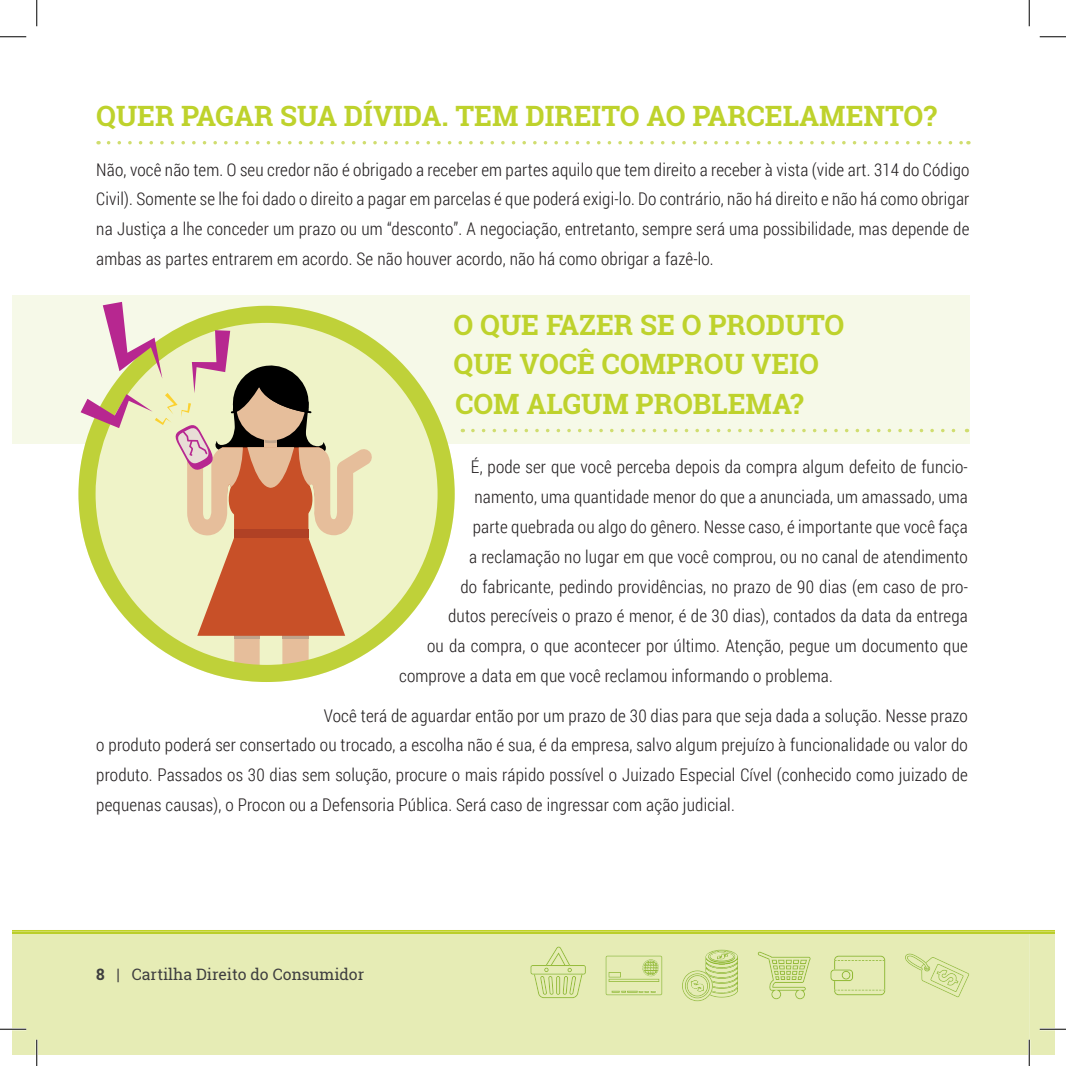
<style>
.page{position:relative;width:1066px;height:1066px;background:#fff}
.page>*{position:absolute;margin:0;border:0;box-sizing:border-box;transform-origin:0 0}
.t1{font:700 28px/39.7px "Roboto Slab";color:#bed22c}
.t2{font:300 17.5px/29.8px "Roboto Condensed";letter-spacing:.01em;color:#231f20;text-align:justify}
.t3{font:15.75px "Roboto Slab";color:#3e3e3f}
.s1{font-weight:700}
</style>
<div class="page">
<div style="left:12px;top:295px;width:957px;height:149px;background:#f6f9e8"></div>
<svg style="left:109px;top:141px;width:853px;height:3px"></svg>
<svg style="left:473px;top:429px;width:494px;height:3px"></svg>
<svg style="left:78px;top:339px;width:377px;height:343px"></svg>
<svg style="left:81px;top:302px;width:292px;height:371px;background:#dac498"></svg>
<svg style="left:0;top:36px;width:26px;height:1px"></svg>
<svg style="left:1039px;top:36px;width:27px;height:1px"></svg>
<svg style="left:36px;top:0;width:1px;height:26px"></svg>
<svg style="left:1029px;top:0;width:1px;height:26px"></svg>
<svg style="left:0;top:930px;width:1066px;height:136px;background:#e5ecb6"></svg>
<h1 class="t1" style="left:96px;top:96px;width:842px">QUER PAGAR SUA DÍVIDA. TEM DIREITO AO PARCELAMENTO?</h1>
<p class="t2" style="left:96px;top:154px;width:874px">Não, você não tem. O seu credor não é obrigado a receber em partes aquilo que tem direito a receber à vista (vide art. 314 do Código Civil). Somente se lhe foi dado o direito a pagar em parcelas é que poderá exigi-lo. Do contrário, não há direito e não há como obrigar na Justiça a lhe conceder um prazo ou um “desconto”. A negociação, entretanto, sempre será uma possibilidade, mas depende de ambas as partes entrarem em acordo. Se não houver acordo, não há como obrigar a fazê-lo.</p>
<h1 class="t1" style="left:453px;top:304px;width:392px">O QUE FAZER SE O PRODUTO<br>QUE VOCÊ COMPROU VEIO<br>COM ALGUM PROBLEMA?</h1>
<p class="t2" style="left:471px;top:452px;width:498px">É, pode ser que você perceba depois da compra algum defeito de funcio-</p>
<p class="t2" style="left:474px;top:481px;width:495px">namento, uma quantidade menor do que a anunciada, um amassado, uma</p>
<p class="t2" style="left:473px;top:511px;width:497px">parte quebrada ou algo do gênero. Nesse caso, é importante que você faça</p>
<p class="t2" style="left:469px;top:541px;width:500px">a reclamação no lugar em que você comprou, ou no canal de atendimento</p>
<p class="t2" style="left:460px;top:571px;width:509px">do fabricante, pedindo providências, no prazo de 90 dias (em caso de pro-</p>
<p class="t2" style="left:448px;top:600px;width:521px">dutos perecíveis o prazo é menor, é de 30 dias), contados da data da entrega</p>
<p class="t2" style="left:427px;top:630px;width:542px">ou da compra, o que acontecer por último. Atenção, pegue um documento que</p>
<p class="t2" style="left:399px;top:660px;width:435px">comprove a data em que você reclamou informando o problema.</p>
<p class="t2" style="left:96px;top:700px;width:873px;text-indent:228px">Você terá de aguardar então por um prazo de 30 dias para que seja dada a solução. Nesse prazo o produto poderá ser consertado ou trocado, a escolha não é sua, é da empresa, salvo algum prejuízo à funcionalidade ou valor do produto. Passados os 30 dias sem solução, procure o mais rápido possível o Juizado Especial Cível (conhecido como juizado de pequenas causas), o Procon ou a Defensoria Pública. Será caso de ingressar com ação judicial.</p>
<p class="t3" style="left:96px;top:963px;width:269px"><span class="s1">8</span> | Cartilha Direito do Consumidor</p>
</div>
